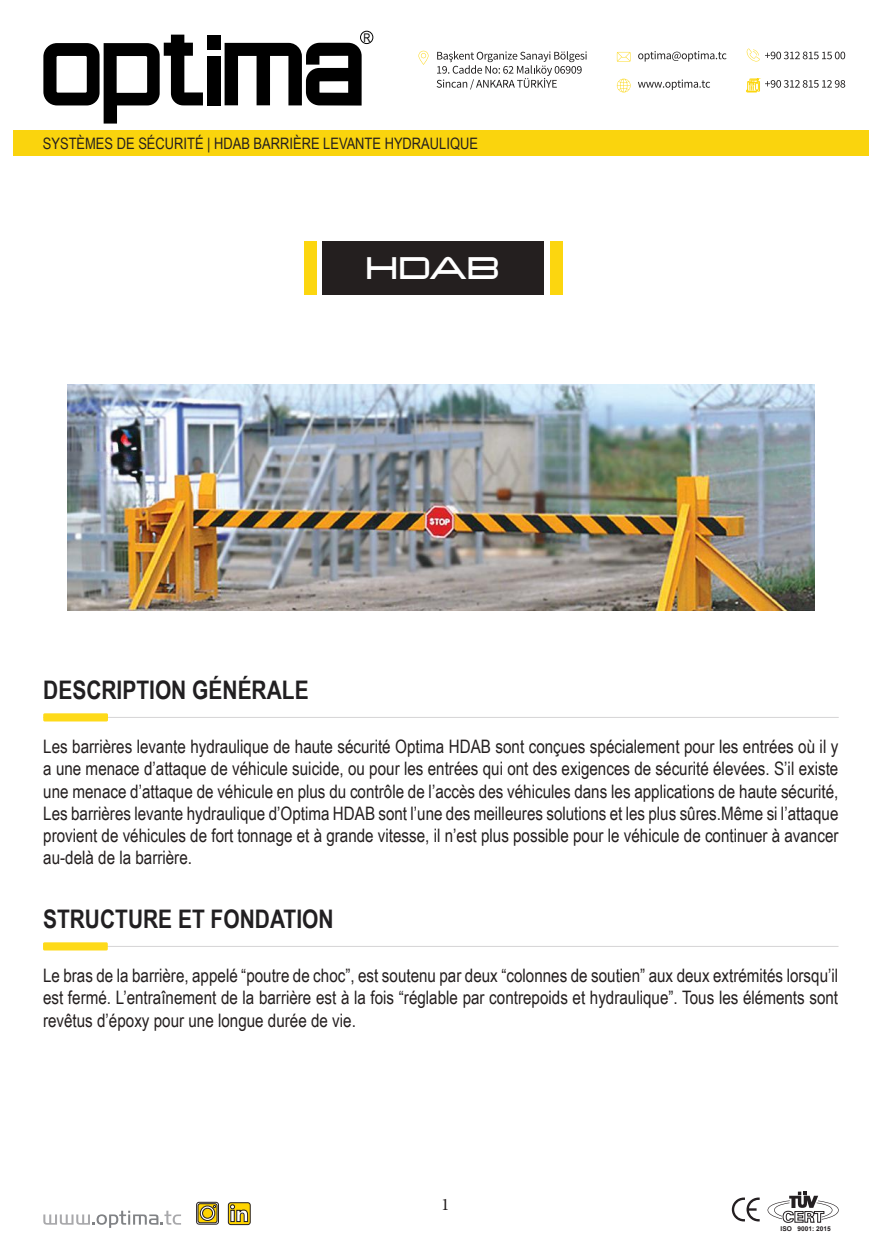
<style>
.page{position:relative;width:882px;height:1248px;background:#fff}
.page>*{position:absolute;margin:0;border:0;box-sizing:border-box;transform-origin:0 0}
.t1{font:39.55px "Changeling Neo";color:#fff}
.t2{font:700 25.55px "Arial Narrow";color:#211f21}
.t3{font:900 23.13px "Avenir";color:#fff}
.t4{font:18.55px/22.3px "Arial Narrow";color:#241f1f;text-align:justify}
.t5{font:17.5px "Minion Pro";color:#241f1f}
.t6{font:15.75px "Arial Narrow";color:#241f1f}
.t7{font:11.9px "Arial Narrow";color:#000}
.t8{font:700 6.61px "Arial";color:#241f21}
</style>
<div class="page">
<svg style="left:768px;top:1191px;width:71px;height:32px"></svg>
<svg style="left:732px;top:1197px;width:28px;height:24px"></svg>
<svg style="left:43px;top:1210px;width:138px;height:17px"></svg>
<div style="left:197px;top:1202px;width:21px;height:22px;background:#534723;border-radius:3px"></div>
<div style="left:196px;top:1202px;width:23px;height:22px;border:1px solid #241f21;border-radius:3px"></div>
<div style="left:198px;top:1203px;width:19px;height:19px;border:1px solid #241f21;border-radius:2px"></div>
<svg style="left:198px;top:1205px;width:18px;height:20px"></svg>
<svg style="left:227px;top:1204px;width:1px;height:14px"></svg>
<div style="left:228px;top:1202px;width:22px;height:22px;background:#ffd400;border-radius:3px"></div>
<div style="left:228px;top:1202px;width:22px;height:22px;border:1px solid #241f21;border-radius:3px"></div>
<div style="left:13px;top:130px;width:856px;height:26px;background:#fad40d"></div>
<svg style="left:43px;top:35px;width:160px;height:89px"></svg>
<div style="left:207px;top:56px;width:13px;height:49px;background:#000"></div>
<div style="left:207px;top:35px;width:13px;height:14px;background:#000"></div>
<svg style="left:225px;top:31px;width:148px;height:75px"></svg>
<svg style="left:437px;top:51px;width:150px;height:38px"></svg>
<svg style="left:638px;top:51px;width:88px;height:11px"></svg>
<svg style="left:638px;top:79px;width:72px;height:11px"></svg>
<svg style="left:747px;top:48px;width:98px;height:13px"></svg>
<svg style="left:617px;top:52px;width:14px;height:10px"></svg>
<svg style="left:419px;top:51px;width:9px;height:14px"></svg>
<svg style="left:617px;top:79px;width:14px;height:13px"></svg>
<svg style="left:746px;top:79px;width:99px;height:13px"></svg>
<div style="left:323px;top:241px;width:221px;height:54px;background:#241f1f"></div>
<div style="left:305px;top:241px;width:12px;height:54px;background:#fcd60f"></div>
<div style="left:550px;top:241px;width:12px;height:54px;background:#fcd60f"></div>
<img style="left:68px;top:384px;width:747px;height:227px">
<hr style="left:43px;top:717px;width:796px;height:1px;background:#d5d4d5">
<div style="left:43px;top:713px;width:65px;height:8px;background:#feda19;border-radius:2px"></div>
<hr style="left:43px;top:946px;width:796px;height:1px;background:#d5d4d5">
<div style="left:43px;top:942px;width:65px;height:8px;background:#feda19;border-radius:2px"></div>
<p class="t7" style="left:363px;top:29px;width:9px">R</p>
<p class="t6" style="left:43px;top:132px;width:437px">SYSTÈMES DE SÉCURITÉ | HDAB BARRIÈRE LEVANTE HYDRAULIQUE</p>
<h1 class="t1" style="left:365px;top:242px;width:136px">HDAB</h1>
<h2 class="t2" style="left:43px;top:671px;width:267px">DESCRIPTION GÉNÉRALE</h2>
<p class="t4" style="left:43px;top:734px;width:797px">Les barrières levante hydraulique de haute sécurité Optima HDAB sont conçues spécialement pour les entrées où il y a une menace d’attaque de véhicule suicide, ou pour les entrées qui ont des exigences de sécurité élevées. S’il existe une menace d’attaque de véhicule en plus du contrôle de l’accès des véhicules dans les applications de haute sécurité, Les barrières levante hydraulique d’Optima HDAB sont l’une des meilleures solutions et les plus sûres.Même si l’attaque provient de véhicules de fort tonnage et à grande vitesse, il n’est plus possible pour le véhicule de continuer à avancer au-delà de la barrière.</p>
<h2 class="t2" style="left:43px;top:900px;width:292px">STRUCTURE ET FONDATION</h2>
<p class="t4" style="left:43px;top:963px;width:797px">Le bras de la barrière, appelé “poutre de choc”, est soutenu par deux “colonnes de soutien” aux deux extrémités lorsqu’il est fermé. L’entraînement de la barrière est à la fois “réglable par contrepoids et hydraulique”. Tous les éléments sont revêtus d’époxy pour une longue durée de vie.</p>
<p class="t3" style="left:230px;top:1193px;width:21px">in</p>
<p class="t5" style="left:441px;top:1192px;width:10px">1</p>
<p class="t8" style="left:781px;top:1224px;width:52px">ISO 9001: 2015</p>
</div>
